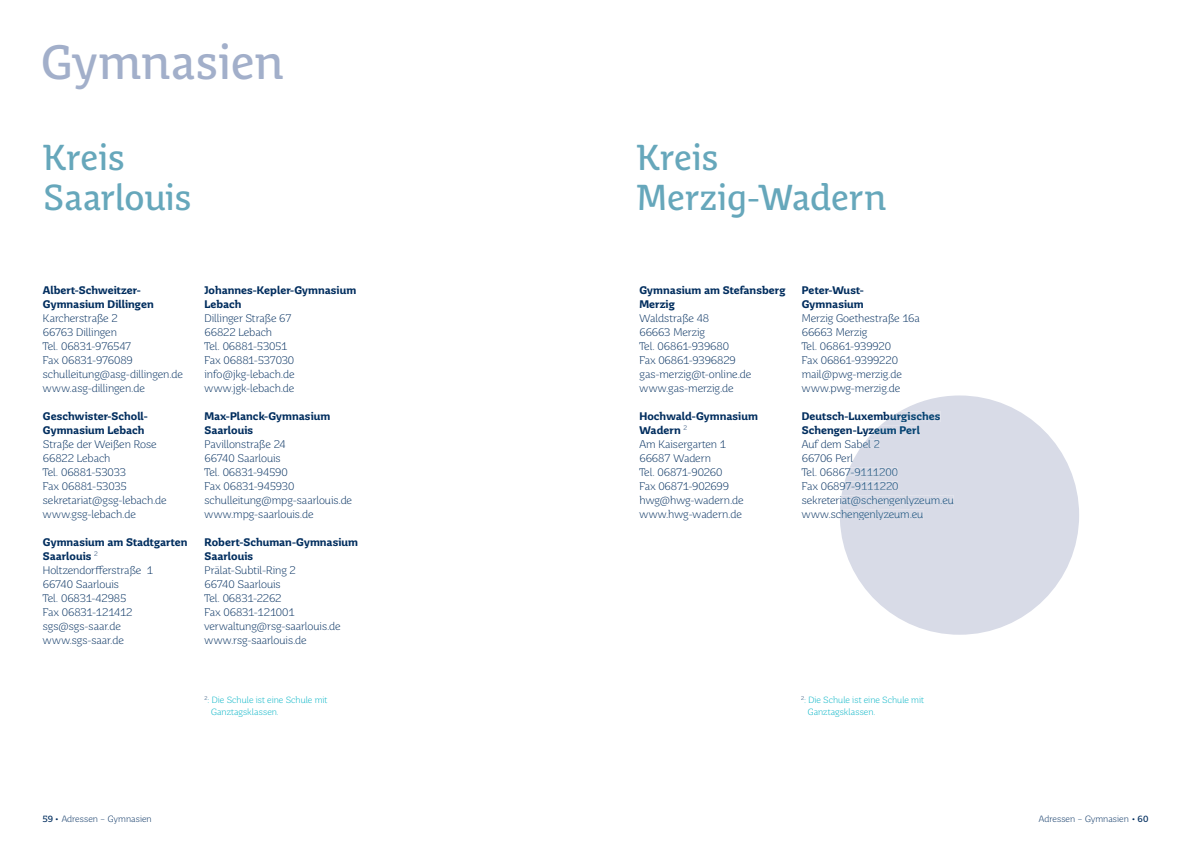
<style>
.page{position:relative;width:1191px;height:842px;background:#fff}
.page>*{position:absolute;margin:0;border:0;box-sizing:border-box;transform-origin:0 0}
.t1{font:48px "Saar Pro Headline";letter-spacing:-.005em;color:#a2afca}
.t2{font:36px/39.6px "Saar Pro Headline";letter-spacing:-.01em;color:#66a7bb}
.t3{font:300 11px/14px "Saar Pro";letter-spacing:-.01em;color:#002d5e}
.t4{font:700 11px/14px "Saar Pro";letter-spacing:.005em;color:#002d5e}
.t5{font:300 11px/14px "Saar Pro";letter-spacing:-.005em;color:#054372}
.t6{font:700 11px/14px "Saar Pro";letter-spacing:.005em;color:#054372}
.t7{font:300 9px/11.5px "Saar Pro";letter-spacing:.005em;color:#00b3c5}
.t8{font:300 9px "Saar Pro";letter-spacing:.005em;color:#002d5e}
.s1{font-weight:700}
.s2{font-weight:400}
</style>
<div class="page">
<svg style="left:840px;top:395px;width:239px;height:240px;fill:#d8dbe7"></svg>
<svg style="left:860px;top:411px;width:80px;height:37px"></svg>
<svg style="left:846px;top:461px;width:51px;height:15px"></svg>
<div style="left:840px;top:482px;width:113px;height:38px;background:#d8dbe7"></div>
<h1 class="t1" style="left:40px;top:33px;width:246px">Gymnasien</h1>
<h2 class="t2" style="left:43px;top:139px;width:150px">Kreis<br>Saarlouis</h2>
<p class="t4" style="left:43px;top:283px;width:112px">Albert-Schweitzer-<br>Gymnasium Dillingen</p>
<p class="t3" style="left:43px;top:311px;width:142px">Karcherstraße 2<br>66763 Dillingen<br>Tel. 06831-976547<br>Fax 06831-976089 schulleitung@asg-dillingen.de www.asg-dillingen.de</p>
<p class="t4" style="left:43px;top:409px;width:106px">Geschwister-Scholl-<br>Gymnasium Lebach</p>
<p class="t3" style="left:43px;top:437px;width:125px">Straße der Weißen Rose<br>66822 Lebach<br>Tel. 06881-53033<br>Fax 06881-53035 sekretariat@gsg-lebach.de www.gsg-lebach.de</p>
<p class="t3" style="left:43px;top:535px;width:146px"><span class="s1">Gymnasium am Stadtgarten<br>Saarlouis</span> <sup>2<br></sup>Holtzendorfferstraße 1<br>66740 Saarlouis<br>Tel. 06831-42985<br>Fax 06831-121412 sgs@sgs-saar.de www.sgs-saar.de</p>
<p class="t4" style="left:204px;top:283px;width:153px">Johannes-Kepler-Gymnasium<br>Lebach</p>
<p class="t3" style="left:204px;top:311px;width:91px">Dillinger Straße 67<br>66822 Lebach<br>Tel. 06881-53051<br>Fax 06881-537030 info@jkg-lebach.de www.jgk-lebach.de</p>
<p class="t4" style="left:204px;top:409px;width:127px">Max-Planck-Gymnasium<br>Saarlouis</p>
<p class="t3" style="left:204px;top:437px;width:149px">Pavillonstraße 24<br>66740 Saarlouis<br>Tel. 06831-94590<br>Fax 06831-945930 schulleitung@mpg-saarlouis.de www.mpg-saarlouis.de</p>
<p class="t4" style="left:204px;top:535px;width:155px">Robert-Schuman-Gymnasium<br>Saarlouis</p>
<p class="t3" style="left:204px;top:563px;width:138px">Prälat-Subtil-Ring 2<br>66740 Saarlouis<br>Tel. 06831-2262<br>Fax 06831-121001 verwaltung@rsg-saarlouis.de www.rsg-saarlouis.de</p>
<p class="t7" style="left:211px;top:694px;width:118px;text-indent:-7px"><sup>2</sup>: Die Schule ist eine Schule mit<br>Ganztagsklassen.</p>
<h2 class="t2" style="left:637px;top:139px;width:251px">Kreis<br>Merzig-Wadern</h2>
<p class="t4" style="left:639px;top:283px;width:147px">Gymnasium am Stefansberg<br>Merzig</p>
<p class="t3" style="left:639px;top:311px;width:113px">Waldstraße 48<br>66663 Merzig<br>Tel. 06861-939680<br>Fax 06861-9396829 gas-merzig@t-online.de www.gas-merzig.de</p>
<p class="t3" style="left:639px;top:409px;width:120px"><span class="s1">Hochwald-Gymnasium<br>Wadern</span> <sup>2<br></sup>Am Kaisergarten 1<br>66687 Wadern<br>Tel. 06871-90260<br>Fax 06871-902699 hwg@hwg-wadern.de www.hwg-wadern.de</p>
<p class="t4" style="left:802px;top:283px;width:64px">Peter-Wust-<br>Gymnasium</p>
<p class="t3" style="left:802px;top:311px;width:120px">Merzig Goethestraße 16a<br>66663 Merzig<br>Tel. 06861-939920<br>Fax 06861-9399220 mail@pwg-merzig.de www.pwg-merzig.de</p>
<p class="t6" style="left:802px;top:409px;width:140px">Deutsch-Luxemburgisches<br>Schengen-Lyzeum Perl</p>
<p class="t5" style="left:802px;top:437px;width:154px">Auf dem Sabel 2<br>66706 Perl<br>Tel. 06867-9111200<br>Fax 06897-9111220 sekreteriat@schengenlyzeum.eu www.schengenlyzeum.eu</p>
<p class="t7" style="left:808px;top:694px;width:118px;text-indent:-7px"><sup>2</sup>: Die Schule ist eine Schule mit<br>Ganztagsklassen.</p>
<p class="t8" style="left:43px;top:814px;width:111px"><span class="s2">59 •</span> Adressen – Gymnasien</p>
<p class="t8" style="left:1039px;top:814px;width:111px">Adressen – Gymnasien <span class="s2">• 60</span></p>
</div>
